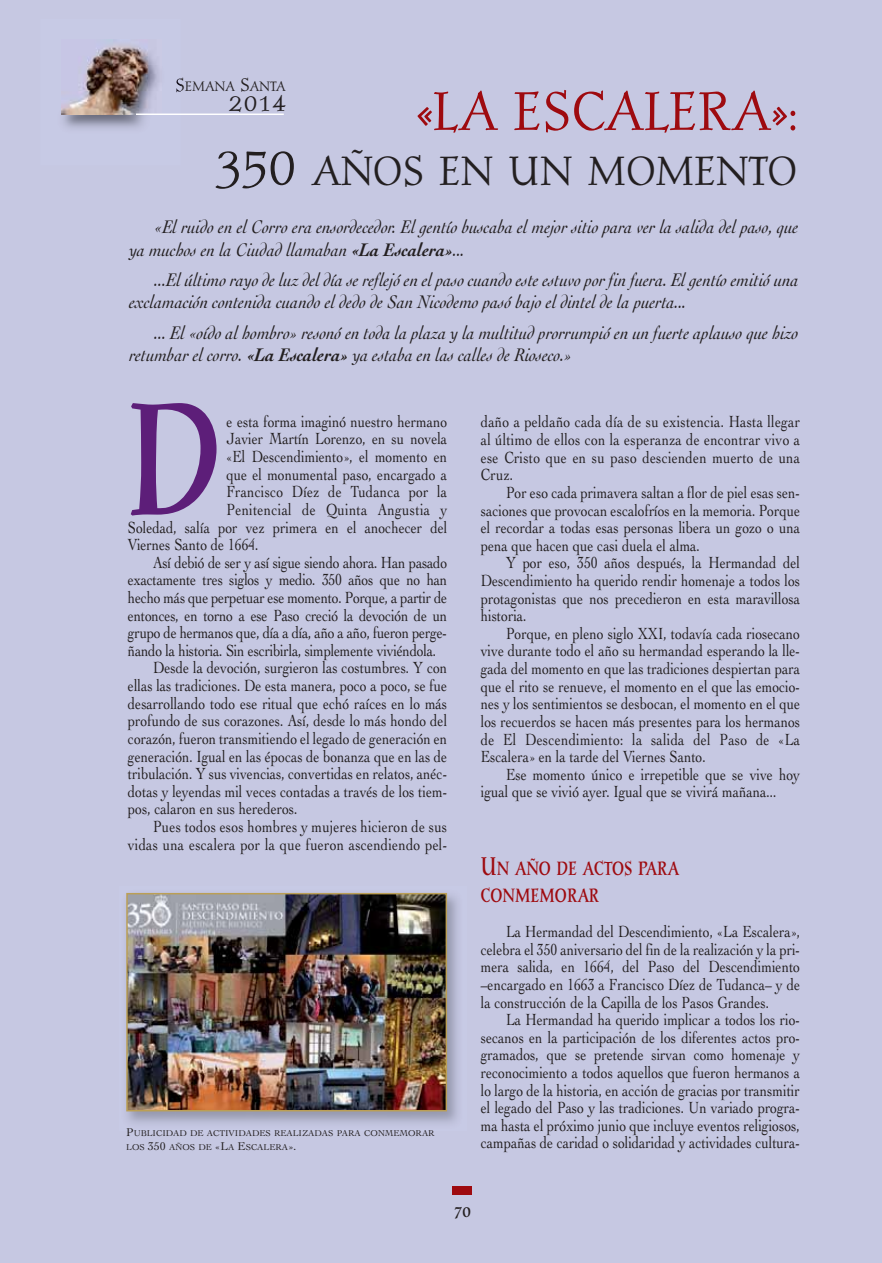
<style>
.page{position:relative;width:882px;height:1263px;background:#fff}
.page>*{position:absolute;margin:0;border:0;box-sizing:border-box;transform-origin:0 0}
.t1{font:500 157.35px "Post Mediaeval";color:#5d1e79;scale:.8 1}
.t2{font:53.25px "Post Mediaeval";letter-spacing:.005em;color:#9e0a0f}
.t3{font:39.9px "Post Mediaeval";letter-spacing:.02em;color:#231f20}
.t4{font:23.7px "Post Mediaeval";color:#231f20;scale:1.1 1}
.t5{font:italic 19.2px/22.2px "Cochin";color:#231f20;scale:.9 1}
.t6{font:500 18.9px/26.7px "Post Mediaeval";letter-spacing:.02em;color:#9e0a0f;scale:.8 1}
.t7{font:16.95px "Cochin";color:#231f20;scale:.8 1}
.t8{font:16.95px "Cochin";letter-spacing:.02em;color:#231f20;scale:.8 1}
.t9{font:500 15.6px "Post Mediaeval";color:#231f20}
.t10{font:13.35px "Post Mediaeval";color:#231f20}
.t11{font:8.85px/13.4px "Cochin";color:#231f20}
.s1{font-size:17.7px}
.s2{font-size:53.25px}
.s3{font-weight:700}
.s4{font-size:11.85px}
.s5{font-size:25.2px}
</style>
<div class="page">
<div style="left:0;top:0;width:881px;height:1263px;background:#c6c8e2"></div>
<div style="left:452px;top:1186px;width:20px;height:9px;background:#9e0a0f"></div>
<img style="left:61px;top:92px;width:120px;height:36px">
<img style="left:176px;top:78px;width:5px;height:14px">
<img style="left:62px;top:45px;width:99px;height:70px">
<hr style="left:136px;top:114px;width:147px;height:1px;background:#fff">
<img style="left:126px;top:892px;width:331px;height:230px">
<img style="left:128px;top:895px;width:317px;height:214px">
<div style="left:126px;top:893px;width:321px;height:218px;border:1px solid #bb9f55"></div>
<p class="t10" style="left:175px;top:81px;width:112px"><span class="s1">S</span>EMANA <span class="s1">S</span>ANTA</p>
<p class="t4" style="left:229px;top:92px;width:53px">2014</p>
<p class="t2" style="left:417px;top:87px;width:380px">«LA ESCALERA»:</p>
<p class="t3" style="left:215px;top:153px;width:582px"><span class="s2">350</span> AÑOS EN UN MOMENTO</p>
<p class="t5" style="left:129px;top:218px;width:744px;text-indent:25px">«El ruido en el Corro era ensordecedor. El gentío buscaba el mejor sitio para ver la salida del paso, que ya muchos en la Ciudad llamaban <span class="s3">«La Escalera»</span>...</p>
<p class="t5" style="left:129px;top:270px;width:744px;text-indent:25px">...El último rayo de luz del día se reflejó en el paso cuando este estuvo por fin fuera. El gentío emitió una exclamación contenida cuando el dedo de San Nicodemo pasó bajo el dintel de la puerta...</p>
<p class="t5" style="left:129px;top:323px;width:744px;text-indent:25px">... El «oído al hombro» resonó en toda la plaza y la multitud prorrumpió en un fuerte aplauso que hizo retumbar el corro. <span class="s3">«La Escalera»</span> ya estaba en las calles de Rioseco.»</p>
<p class="t1" style="left:128px;top:396px;width:116px">D</p>
<p class="t7" style="left:226px;top:415px;width:277px">e esta forma imaginó nuestro hermano</p>
<p class="t7" style="left:226px;top:432px;width:277px">Javier Martín Lorenzo, en su novela</p>
<p class="t7" style="left:226px;top:450px;width:277px">«El Descendimiento», el momento en</p>
<p class="t7" style="left:226px;top:468px;width:277px">que el monumental paso, encargado a</p>
<p class="t7" style="left:226px;top:485px;width:277px">Francisco Díez de Tudanca por la</p>
<p class="t8" style="left:226px;top:503px;width:277px">Penitencial de Quinta Angustia y</p>
<p class="t7" style="left:128px;top:520px;width:400px">Soledad, salía por vez primera en el anochecer del</p>
<p class="t7" style="left:128px;top:538px;width:165px">Viernes Santo de 1664.</p>
<p class="t7" style="left:153px;top:556px;width:369px">Así debió de ser y así sigue siendo ahora. Han pasado</p>
<p class="t7" style="left:128px;top:573px;width:400px">exactamente tres siglos y medio. 350 años que no han</p>
<p class="t7" style="left:128px;top:591px;width:400px">hecho más que perpetuar ese momento. Porque, a partir de</p>
<p class="t7" style="left:128px;top:609px;width:400px">entonces, en torno a ese Paso creció la devoción de un</p>
<p class="t7" style="left:128px;top:626px;width:400px">grupo de hermanos que, día a día, año a año, fueron perge-</p>
<p class="t7" style="left:128px;top:644px;width:386px">ñando la historia. Sin escribirla, simplemente viviéndola.</p>
<p class="t7" style="left:153px;top:661px;width:369px">Desde la devoción, surgieron las costumbres. Y con</p>
<p class="t7" style="left:128px;top:679px;width:400px">ellas las tradiciones. De esta manera, poco a poco, se fue</p>
<p class="t7" style="left:128px;top:697px;width:400px">desarrollando todo ese ritual que echó raíces en lo más</p>
<p class="t7" style="left:128px;top:714px;width:400px">profundo de sus corazones. Así, desde lo más hondo del</p>
<p class="t7" style="left:128px;top:732px;width:400px">corazón, fueron transmitiendo el legado de generación en</p>
<p class="t7" style="left:128px;top:749px;width:400px">generación. Igual en las épocas de bonanza que en las de</p>
<p class="t7" style="left:128px;top:767px;width:400px">tribulación. Y sus vivencias, convertidas en relatos, anéc-</p>
<p class="t7" style="left:128px;top:785px;width:400px">dotas y leyendas mil veces contadas a través de los tiem-</p>
<p class="t7" style="left:128px;top:802px;width:213px">pos, calaron en sus herederos.</p>
<p class="t7" style="left:153px;top:820px;width:369px">Pues todos esos hombres y mujeres hicieron de sus</p>
<p class="t7" style="left:128px;top:838px;width:400px">vidas una escalera por la que fueron ascendiendo pel-</p>
<p class="t11" style="left:126px;top:1128px;width:310px"><span class="s4">P</span>UBLICIDAD DE ACTIVIDADES REALIZADAS PARA CONMEMORAR<br>LOS <span class="s4">350</span> AÑOS DE <span class="s4">«L</span>A <span class="s4">E</span>SCALERA<span class="s4">».</span></p>
<p class="t7" style="left:480px;top:415px;width:400px">daño a peldaño cada día de su existencia. Hasta llegar</p>
<p class="t7" style="left:480px;top:433px;width:400px">al último de ellos con la esperanza de encontrar vivo a</p>
<p class="t7" style="left:480px;top:451px;width:400px">ese Cristo que en su paso descienden muerto de una</p>
<p class="t7" style="left:480px;top:468px;width:42px">Cruz.</p>
<p class="t7" style="left:505px;top:486px;width:369px">Por eso cada primavera saltan a flor de piel esas sen-</p>
<p class="t7" style="left:480px;top:503px;width:400px">saciones que provocan escalofríos en la memoria. Porque</p>
<p class="t7" style="left:480px;top:521px;width:400px">el recordar a todas esas personas libera un gozo o una</p>
<p class="t7" style="left:480px;top:539px;width:275px">pena que hacen que casi duela el alma.</p>
<p class="t7" style="left:505px;top:556px;width:369px">Y por eso, 350 años después, la Hermandad del</p>
<p class="t7" style="left:480px;top:574px;width:400px">Descendimiento ha querido rendir homenaje a todos los</p>
<p class="t7" style="left:480px;top:592px;width:400px">protagonistas que nos precedieron en esta maravillosa</p>
<p class="t7" style="left:480px;top:609px;width:59px">historia.</p>
<p class="t7" style="left:505px;top:627px;width:369px">Porque, en pleno siglo XXI, todavía cada riosecano</p>
<p class="t7" style="left:480px;top:644px;width:400px">vive durante todo el año su hermandad esperando la lle-</p>
<p class="t7" style="left:480px;top:662px;width:400px">gada del momento en que las tradiciones despiertan para</p>
<p class="t7" style="left:480px;top:680px;width:400px">que el rito se renueve, el momento en el que las emocio-</p>
<p class="t7" style="left:480px;top:697px;width:400px">nes y los sentimientos se desbocan, el momento en el que</p>
<p class="t7" style="left:480px;top:715px;width:400px">los recuerdos se hacen más presentes para los hermanos</p>
<p class="t8" style="left:480px;top:732px;width:400px">de El Descendimiento: la salida del Paso de «La</p>
<p class="t7" style="left:480px;top:750px;width:282px">Escalera» en la tarde del Viernes Santo.</p>
<p class="t7" style="left:505px;top:768px;width:369px">Ese momento único e irrepetible que se vive hoy</p>
<p class="t7" style="left:480px;top:785px;width:371px">igual que se vivió ayer. Igual que se vivirá mañana...</p>
<p class="t6" style="left:480px;top:857px;width:249px"><span class="s5">U</span>N AÑO DE ACTOS PARA<br>CONMEMORAR</p>
<p class="t7" style="left:505px;top:925px;width:369px">La Hermandad del Descendimiento, «La Escalera»,</p>
<p class="t7" style="left:480px;top:943px;width:400px">celebra el 350 aniversario del fin de la realización y la pri-</p>
<p class="t7" style="left:480px;top:960px;width:400px">mera salida, en 1664, del Paso del Descendimiento</p>
<p class="t7" style="left:480px;top:978px;width:400px">–encargado en 1663 a Francisco Díez de Tudanca– y de</p>
<p class="t7" style="left:480px;top:995px;width:362px">la construcción de la Capilla de los Pasos Grandes.</p>
<p class="t7" style="left:505px;top:1013px;width:369px">La Hermandad ha querido implicar a todos los rio-</p>
<p class="t7" style="left:480px;top:1031px;width:400px">secanos en la participación de los diferentes actos pro-</p>
<p class="t7" style="left:480px;top:1048px;width:400px">gramados, que se pretende sirvan como homenaje y</p>
<p class="t7" style="left:480px;top:1066px;width:400px">reconocimiento a todos aquellos que fueron hermanos a</p>
<p class="t7" style="left:480px;top:1084px;width:400px">lo largo de la historia, en acción de gracias por transmitir</p>
<p class="t7" style="left:480px;top:1101px;width:400px">el legado del Paso y las tradiciones. Un variado progra-</p>
<p class="t7" style="left:480px;top:1119px;width:400px">ma hasta el próximo junio que incluye eventos religiosos,</p>
<p class="t7" style="left:480px;top:1136px;width:400px">campañas de caridad o solidaridad y actividades cultura-</p>
<p class="t9" style="left:453px;top:1205px;width:18px">70</p>
</div>
